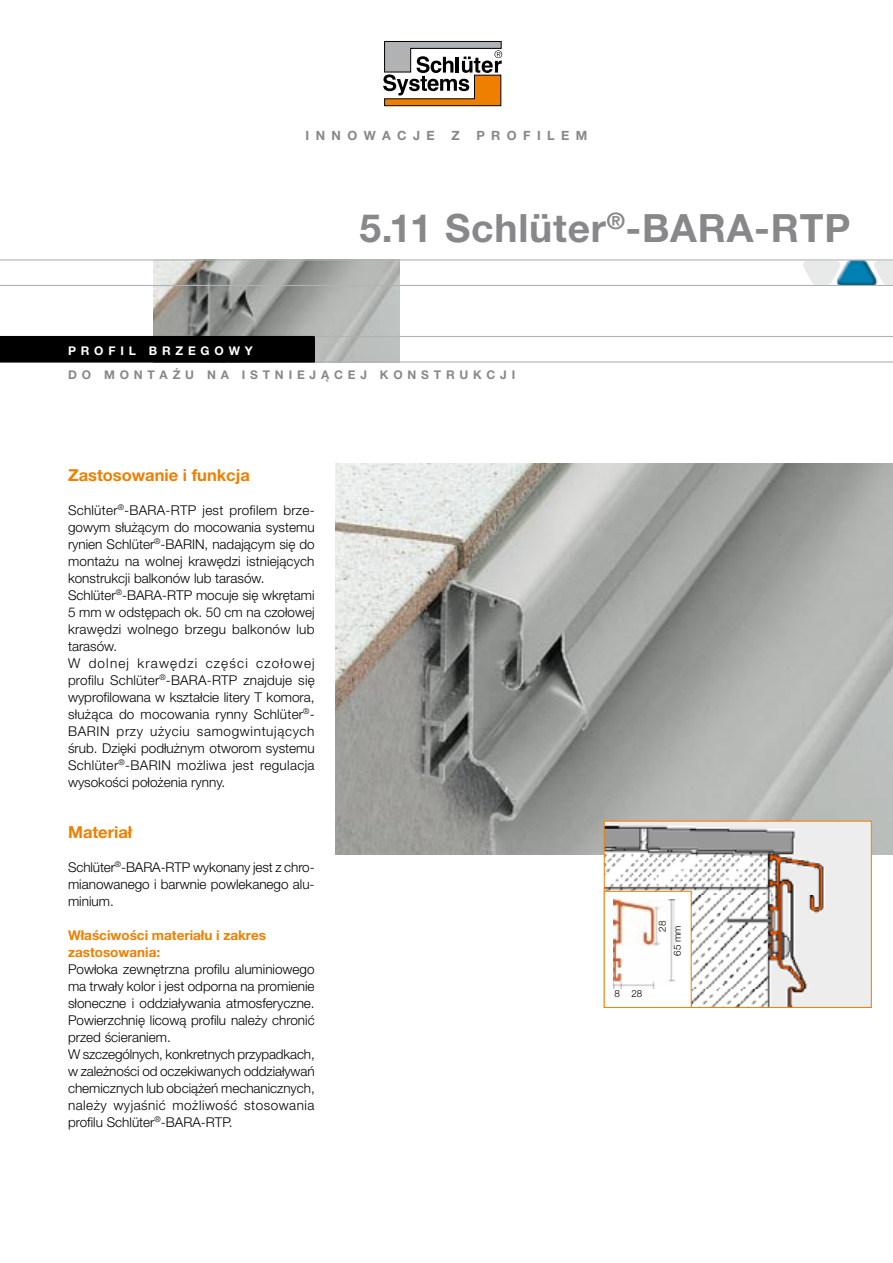
<style>
.page{position:relative;width:893px;height:1263px;background:#fff}
.page>*{position:absolute;margin:0;border:0;box-sizing:border-box;transform-origin:0 0}
.t1{font:700 39px "Helvetica Neue LT Pro";letter-spacing:.02em;color:#878889}
.t2{font:700 16.5px "Helvetica Neue LT Pro";color:#ee7f00}
.t3{font:300 13.5px/17px "Helvetica Neue LT Pro";color:#000}
.t4{font:700 13.5px/17px "Helvetica Neue LT Pro";color:#ee7f00}
.t5{font:700 12.75px "Helvetica Neue LT Pro";letter-spacing:.5em;color:#878889}
.t6{font:700 12px "Helvetica Neue LT Pro";letter-spacing:.4em;color:#878889}
.t7{font:700 12px "Helvetica Neue LT Pro";letter-spacing:.4em;color:#fff}
.t8{font:300 9.9px "Helvetica Neue LT Pro";color:#000}
.t9{font:300 9.75px/15.3px "Helvetica Neue LT Pro";color:#000}
</style>
<div class="page">
<svg style="left:383px;top:41px;width:119px;height:65px"></svg>
<img style="left:153px;top:260px;width:247px;height:101px">
<img style="left:830px;top:260px;width:52px;height:25px">
<svg style="left:803px;top:261px;width:37px;height:24px"></svg>
<svg style="left:874px;top:261px;width:19px;height:24px"></svg>
<hr style="left:0;top:285px;width:893px;height:1px;background:#b1b2b4">
<hr style="left:0;top:259px;width:893px;height:1px;background:#b1b2b4">
<hr style="left:315px;top:361px;width:578px;height:2px;background:#b1b2b4">
<div style="left:0;top:336px;width:315px;height:27px;background:#000"></div>
<img style="left:336px;top:463px;width:557px;height:392px">
<hr style="left:315px;top:336px;width:578px;height:1px;background:#b1b2b4">
<img style="left:606px;top:823px;width:264px;height:183px">
<div style="left:604px;top:821px;width:268px;height:187px;border:1px solid #ee7f00"></div>
<div style="left:604px;top:891px;width:87px;height:116px;background:#fff"></div>
<img style="left:613px;top:900px;width:62px;height:88px">
<div style="left:604px;top:891px;width:88px;height:117px;border:1px solid #ee7f00"></div>
<p class="t5" style="left:306px;top:127px;width:131px">INNOWACJE</p>
<p class="t5" style="left:451px;top:127px;width:10px">Z</p>
<p class="t5" style="left:476px;top:127px;width:112px">PROFILEM</p>
<h1 class="t1" style="left:359px;top:204px;width:493px">5.11 Schlüter<sup>®</sup>-BARA-RTP</h1>
<p class="t7" style="left:68px;top:343px;width:186px">PROFIL BRZEGOWY</p>
<p class="t6" style="left:68px;top:368px;width:449px">DO MONTAŻU NA ISTNIEJĄCEJ KONSTRUKCJI</p>
<p class="t2" style="left:68px;top:464px;width:183px">Zastosowanie i funkcja</p>
<p class="t3" style="left:68px;top:501px;width:248px">Schlüter<sup>®</sup>-BARA-RTP jest profilem brze&shy;gowym służącym do mocowania systemu rynien Schlüter<sup>®</sup>-BARIN, nadającym się do montażu na wolnej krawędzi istniejących konstrukcji balkonów lub tarasów.<br>Schlüter<sup>®</sup>-BARA-RTP mocuje się wkrętami 5 mm w odstępach ok. 50 cm na czołowej krawędzi wolnego brzegu balkonów lub tarasów.<br>W dolnej krawędzi części czołowej profilu Schlüter<sup>®</sup>-BARA-RTP znajduje się wyprofilowana w kształcie litery T komora, służąca do mocowania rynny Schlüter<sup>®</sup>- BARIN przy użyciu samogwintujących śrub. Dzięki podłużnym otworom systemu Schlüter<sup>®</sup>-BARIN możliwa jest regulacja wysokości położenia rynny.</p>
<p class="t2" style="left:68px;top:822px;width:66px">Materiał</p>
<p class="t3" style="left:68px;top:858px;width:246px">Schlüter<sup>®</sup>-BARA-RTP wykonany jest z chro&shy;mianowanego i barwnie powlekanego alu-- minium.</p>
<p class="t4" style="left:68px;top:926px;width:200px">Właściwości materiału i zakres zastosowania:</p>
<p class="t3" style="left:68px;top:960px;width:248px">Powłoka zewnętrzna profilu aluminiowego ma trwały kolor i jest odporna na promienie słoneczne i oddziaływania atmosferyczne.<br>Powierzchnię licową profilu należy chronić przed ścieraniem.<br>W szczególnych, konkretnych przypadkach, w zależności od oczekiwanych oddziaływań chemicznych lub obciążeń mechanicznych, należy wyjaśnić możliwość stosowania profilu Schlüter<sup>®</sup>-BARA-RTP.</p>
<p class="t8" style="left:614px;top:987px;width:29px">8 28</p>
<p class="t9" style="left:654px;top:956px;width:36px;text-indent:24px;rotate:-90deg">28<br>65 mm</p>
</div>
